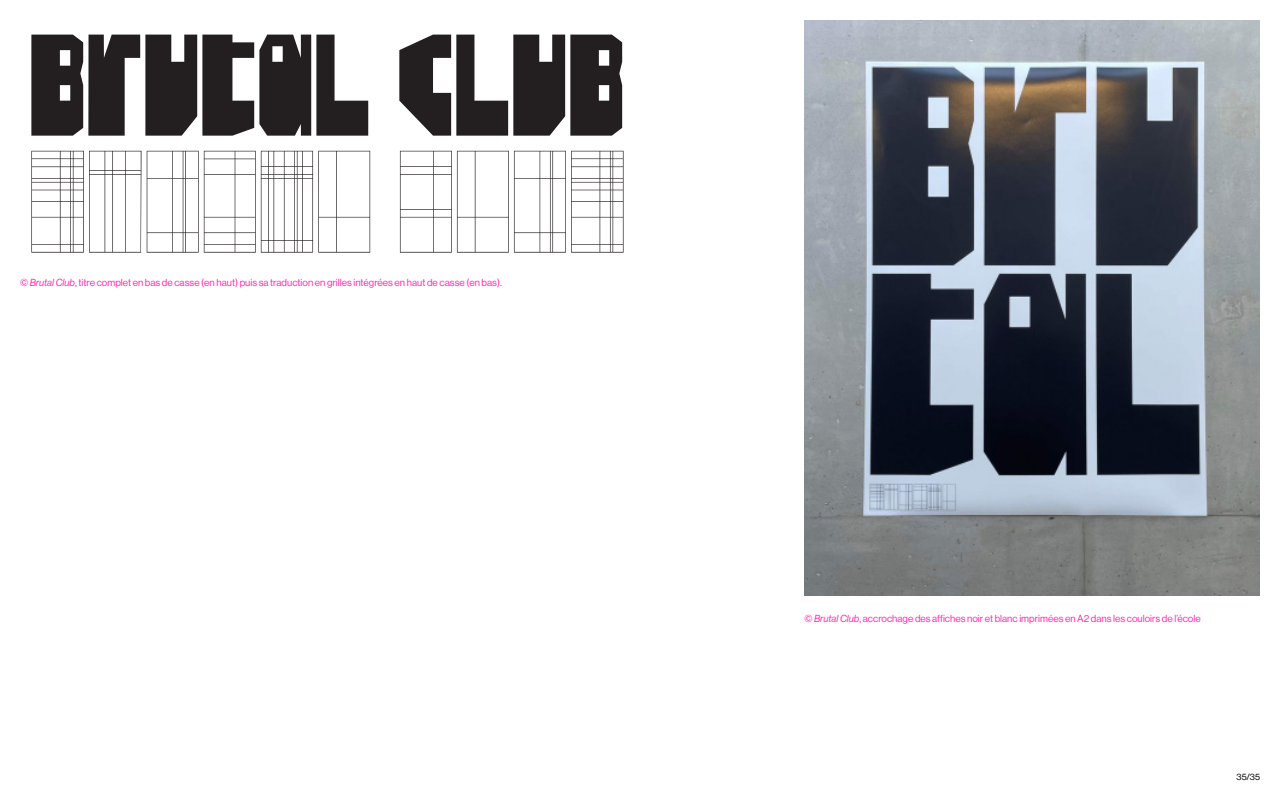
<style>
.page{position:relative;width:1280px;height:800px;background:#fff}
.page>*{position:absolute;margin:0;border:0;box-sizing:border-box;transform-origin:0 0}
.t1{font:129.6px/116.6px "brutale";color:#231f20}
.t2{font:10px "N Haas Grotesk DS Pro 55 Rg";color:#ff28b0}
.t3{font:9px "N Haas Grotesk DS Pro 55 Rg";color:#000}
.s1{font-family:"N Haas Grotesk DS Pro 56 It"}
</style>
<div class="page">
<img style="left:804px;top:20px;width:456px;height:575px">
<p class="t1" style="left:29px;top:33px;width:599px">BRUTAL CLUB<br>BRUTAL CLUB</p>
<p class="t2" style="left:20px;top:277px;width:483px">© <span class="s1">Brutal Club</span>, titre complet en bas de casse (en haut) puis sa traduction en grilles intégrées en haut de casse (en bas).</p>
<p class="t2" style="left:804px;top:613px;width:398px">© <span class="s1">Brutal Club</span>, accrochage des affiches noir et blanc imprimées en A2 dans les couloirs de l’école</p>
<p class="t3" style="left:1237px;top:772px;width:25px">35/35</p>
</div>
